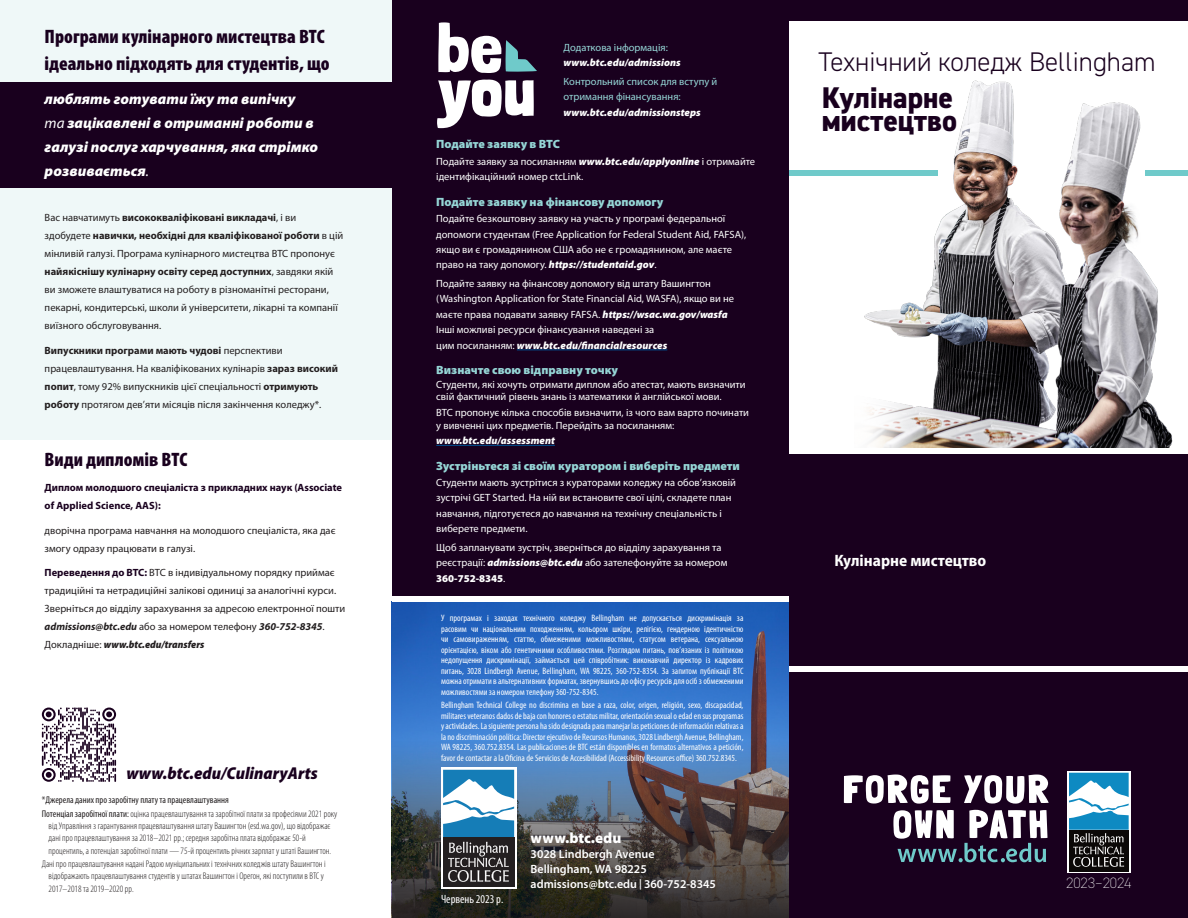
<style>
.page{position:relative;width:1188px;height:918px;background:#fff}
.page>*{position:absolute;margin:0;border:0;box-sizing:border-box;transform-origin:0 0}
.Cover_Area_of_Study{font:800 30px/23.2px "DIN2014";color:#19001e}
.Cover_BTC{font:300 27px "DIN2014";color:#19001e}
.BODY{font:900 condensed 19.5px/27px "Myriad Pro";color:#19001e}
.Description_of_Progr{font:italic 900 semi-condensed 17.25px "Myriad Pro";color:#19001e}
.Cover_Programs{font:700 semi-condensed 16.5px "Myriad Pro";color:#fff}
.Body{font:italic 900 15px/24px "Myriad Pro";color:#fff}
.BODY-2{font:900 15px "Myriad Pro";color:#fff}
.Description_of_Progr-2{font:200 15px "DIN2014";color:#fff}
.Subtitle{font:900 12px "Myriad Pro";color:#95d6d6}
.BODY-3{font:600 12px "Myriad Pro";color:#fff}
.t1{font:condensed 12px "Myriad Pro";color:#fff}
.BODY-4{font:10.5px/15.3px "Myriad Pro";color:#fff}
.BODY-5{font:10.5px/18px "Myriad Pro";color:#231f20}
.Body-2{font:10.5px/18px "Myriad Pro";color:#231f20}
.Body-3{font:700 10.5px/18px "Myriad Pro";color:#19001e}
.BODY-6{font:italic 900 10.5px "Myriad Pro";color:#fff}
.BODY-7{font:10.5px/15.3px "Myriad Pro";color:#95d6d6}
.BODY-8{font:italic 900 semi-condensed 10.5px "Myriad Pro";color:#231f20}
.t2{font:300 condensed 9.75px/12.3px "Myriad Pro";color:#231f20}
.t3{font:condensed 9.75px "Myriad Pro";color:#231f20}
.BODY-9{font:condensed 9.3px/10.5px "Myriad Pro";color:#fff;text-align:justify}
.s1{font-weight:400}
.s2{font-weight:700}
.s3{font-weight:700;color:#19001e}
.s4{font-weight:700;font-style:italic}
.s5{font-weight:400;font-style:normal;font-stretch:normal}
.s6{font-weight:900;font-style:italic}
.s7{font-weight:900}
.s8{font-size:10.5px}
</style>
<div class="page">
<img style="left:864px;top:80px;width:309px;height:368px">
<div style="left:789px;top:452px;width:399px;height:466px;background:#19001e"></div>
<div style="left:1146px;top:170px;width:42px;height:6px;background:#6fcaca"></div>
<div style="left:789px;top:170px;width:149px;height:6px;background:#6fcaca"></div>
<div style="left:789px;top:0;width:399px;height:20px;background:#19001e"></div>
<div style="left:789px;top:449px;width:399px;height:5px;background:#fff"></div>
<div style="left:789px;top:667px;width:399px;height:5px;background:#fff"></div>
<svg style="left:844px;top:775px;width:107px;height:29px"></svg>
<svg style="left:964px;top:775px;width:85px;height:29px"></svg>
<svg style="left:893px;top:810px;width:155px;height:52px"></svg>
<div style="left:1067px;top:771px;width:63px;height:102px;background:linear-gradient(to right,#0b0807,#0b0807)"></div>
<div style="left:1069px;top:830px;width:60px;height:41px;background:#0b0807"></div>
<svg style="left:1069px;top:773px;width:60px;height:94px"></svg>
<img style="left:392px;top:602px;width:397px;height:139px">
<svg style="left:392px;top:741px;width:397px;height:177px;background:#48515f"></svg>
<div style="left:392px;top:0;width:397px;height:601px;background:#19001e"></div>
<div style="left:392px;top:596px;width:397px;height:5px;background:#fff"></div>
<svg style="left:441px;top:768px;width:75px;height:121px"></svg>
<div style="left:443px;top:838px;width:71px;height:49px;background:#231f20"></div>
<svg style="left:443px;top:770px;width:71px;height:112px"></svg>
<hr style="left:517px;top:350px;width:150px;height:1px;background:#005495">
<hr style="left:436px;top:445px;width:119px;height:1px;background:#005495">
<svg style="left:437px;top:80px;width:97px;height:48px"></svg>
<svg style="left:438px;top:22px;width:99px;height:51px"></svg>
<div style="left:0;top:0;width:392px;height:439px;background:#eff8f8"></div>
<div style="left:0;top:82px;width:392px;height:106px;background:#19001e"></div>
<svg style="left:42px;top:707px;width:74px;height:75px"></svg>
<p class="BODY" style="left:45px;top:22px;width:286px">Програми кулінарного мистецтва BTC ідеально підходять для студентів, що</p>
<p class="Body" style="left:45px;top:86px;width:275px">люблять готувати їжу та випічку <span class="s1">та</span> зацікавлені в отриманні роботи в галузі послуг харчування, яка стрімко розвивається<span class="s1">.</span></p>
<p class="BODY-5" style="left:45px;top:208px;width:300px">Вас навчатимуть <span class="s2">висококваліфіковані викладачі</span>, і ви здобудете <span class="s2">навички, необхідні для кваліфікованої роботи</span> в цій мінливій галузі. Програма кулінарного мистецтва BTC пропонує <span class="s2">найякіснішу кулінарну освіту серед доступних</span>, завдяки якій ви зможете влаштуватися на роботу в різноманітні ресторани, пекарні, кондитерські, школи й університети, лікарні та компанії виїзного обслуговування.</p>
<p class="BODY-5" style="left:45px;top:341px;width:295px"><span class="s2">Випускники програми мають чудові</span> перспективи працевлаштування. На кваліфікованих кулінарів <span class="s2">зараз високий попит</span>, тому 92% випускників цієї спеціальності <span class="s2">отримують роботу</span> протягом дев’яти місяців після закінчення коледжу*.</p>
<p class="BODY" style="left:45px;top:446px;width:144px">Види дипломів BTC</p>
<p class="Body-3" style="left:45px;top:478px;width:299px">Диплом молодшого спеціаліста з прикладних наук (Associate of Applied Science, AAS):</p>
<p class="Body-2" style="left:45px;top:521px;width:292px">дворічна програма навчання на молодшого спеціаліста, яка дає змогу одразу працювати в галузі.</p>
<p class="Body-2" style="left:45px;top:564px;width:302px"><span class="s3">Переведення до BTC:</span> BTC в індивідуальному порядку приймає традиційні та нетрадиційні залікові одиниці за аналогічні курси.<br>Зверніться до відділу зарахування за адресою електронної пошти <span class="s4">admissions@btc.edu</span> або за номером телефону <span class="s4">360-752-8345</span>.</p>
<p class="BODY-8" style="left:45px;top:638px;width:161px"><span class="s5">Докладніше:</span> www.btc.edu/transfers</p>
<p class="Description_of_Progr" style="left:126px;top:762px;width:193px">www.btc.edu/CulinaryArts</p>
<p class="t3" style="left:42px;top:794px;width:188px">*Джерела даних про заробітну плату та працевлаштування</p>
<p class="t2" style="left:49px;top:807px;width:290px;text-indent:-7px"><span class="s1">Потенціал заробітної плати:</span> оцінка працевлаштування та заробітної плати за професіями 2021 року від Управління з гарантування працевлаштування штату Вашингтон (esd.wa.gov), що відображає дані про працевлаштування за 2018–2021 рр.; середня заробітна плата відображає 50-й процентиль, а потенціал заробітної плати — 75-й процентиль річних зарплат у штаті Вашингтон.</p>
<p class="t2" style="left:49px;top:858px;width:279px;text-indent:-7px">Дані про працевлаштування надані Радою муніципальних і технічних коледжів штату Вашингтон і відображають працевлаштування студентів у штатах Вашингтон і Орегон, які поступили в BTC у<br>2017–2018 та 2019–2020 рр.</p>
<p class="BODY-7" style="left:564px;top:40px;width:106px">Додаткова інформація:</p>
<p class="BODY-6" style="left:564px;top:56px;width:119px">www.btc.edu/admissions</p>
<p class="BODY-7" style="left:564px;top:74px;width:155px">Контрольний список для вступу й отримання фінансування:</p>
<p class="BODY-6" style="left:564px;top:105px;width:139px">www.btc.edu/admissionsteps</p>
<p class="Subtitle" style="left:436px;top:136px;width:125px">Подайте заявку в BTC</p>
<p class="BODY-4" style="left:436px;top:154px;width:320px">Подайте заявку за посиланням <span class="s6">www.btc.edu/applyonline</span> і отримайте ідентифікаційний номер ctcLink.</p>
<p class="Subtitle" style="left:436px;top:194px;width:229px">Подайте заявку на фінансову допомогу</p>
<p class="BODY-4" style="left:436px;top:211px;width:311px">Подайте безкоштовну заявку на участь у програмі федеральної допомоги студентам (Free Application for Federal Student Aid, FAFSA), якщо ви є громадянином США або не є громадянином, але маєте право на таку допомогу. <span class="s6">https://studentaid.gov</span>.</p>
<p class="BODY-4" style="left:436px;top:276px;width:299px">Подайте заявку на фінансову допомогу від штату Вашингтон (Washington Application for State Financial Aid, WASFA), якщо ви не маєте права подавати заявку FAFSA. <span class="s6">https://wsac.wa.gov/wasfa</span></p>
<p class="BODY-4" style="left:436px;top:322px;width:233px">Інші можливі ресурси фінансування наведені за цим посиланням: <span class="s6">www.btc.edu/financialresources</span></p>
<p class="Subtitle" style="left:436px;top:362px;width:183px">Визначте свою відправну точку</p>
<p class="BODY-4" style="left:436px;top:378px;width:311px;line-height:12.6px">Студенти, які хочуть отримати диплом або атестат, мають визначити свій фактичний рівень знань із математики й англійської мови.</p>
<p class="BODY-4" style="left:436px;top:406px;width:314px;line-height:12.6px">BTC пропонує кілька способів визначити, із чого вам варто починати у вивченні цих предметів. Перейдіть за посиланням:</p>
<p class="BODY-6" style="left:436px;top:434px;width:120px">www.btc.edu/assessment</p>
<p class="Subtitle" style="left:436px;top:458px;width:305px">Зустріньтеся зі своїм куратором і виберіть предмети</p>
<p class="BODY-4" style="left:436px;top:475px;width:301px">Студенти мають зустрітися з кураторами коледжу на обов’язковій зустрічі GET Started. На ній ви встановите свої цілі, складете план навчання, підготуєтеся до навчання на технічну спеціальність і виберете предмети.</p>
<p class="BODY-4" style="left:436px;top:540px;width:293px">Щоб запланувати зустріч, зверніться до відділу зарахування та реєстрації: <span class="s6">admissions@btc.edu</span> або зателефонуйте за номером<br><span class="s7">360-752-8345</span>.</p>
<p class="BODY-9" style="left:441px;top:613px;width:304px">У програмах і заходах технічного коледжу Bellingham не допускається дискримінація за расовим чи національним походженням, кольором шкіри, релігією, гендерною ідентичністю чи самовираженням, статтю, обмеженими можливостями, статусом ветерана, сексуальною орієнтацією, віком або генетичними особливостями. Розглядом питань, пов’язаних із політикою недопущення дискримінації, займається цей співробітник: виконавчий директор із кадрових питань, 3028 Lindbergh Avenue, Bellingham, WA 98225, 360-752-8354. За запитом публікації BTC можна отримати в альтернативних форматах, звернувшись до офісу ресурсів для осіб з обмеженими можливостями за номером телефону 360-752-8345.</p>
<p class="BODY-9" style="left:441px;top:700px;width:304px">Bellingham Technical College no discrimina en base a raza, color, origen, religión, sexo, discapacidad, militares veteranos dados de baja con honores o estatus militar, orientación sexual o edad en sus programas y actividades. La siguiente persona ha sido designada para manejar las peticiones de información relativas a la no discriminación política: Director ejecutivo de Recursos Humanos, 3028 Lindbergh Avenue, Bellingham, WA 98225, 360.752.8354. Las publicaciones de BTC están disponibles en formatos alternativos a petición, favor de contactar a la Oficina de Servicios de Accesibilidad (Accessibility Resources office) 360.752.8345.</p>
<p class="t1" style="left:441px;top:892px;width:64px">Червень 2023 р.</p>
<p class="BODY-2" style="left:531px;top:828px;width:92px">www.btc.edu</p>
<p class="BODY-3" style="left:531px;top:847px;width:125px">3028 Lindbergh Avenue</p>
<p class="BODY-3" style="left:531px;top:862px;width:118px">Bellingham, WA 98225</p>
<p class="BODY-3" style="left:531px;top:877px;width:187px">admissions@btc.edu <span class="s8">|</span> 360-752-8345</p>
<p class="Cover_BTC" style="left:818px;top:45px;width:339px">Технічний коледж Bellingham</p>
<p class="Cover_Area_of_Study" style="left:822px;top:86px;width:137px">Кулінарне мистецтво</p>
<p class="Cover_Programs" style="left:835px;top:550px;width:153px">Кулінарне мистецтво</p>
<p class="Description_of_Progr-2" style="left:1066px;top:873px;width:67px">2023–2024</p>
</div>
